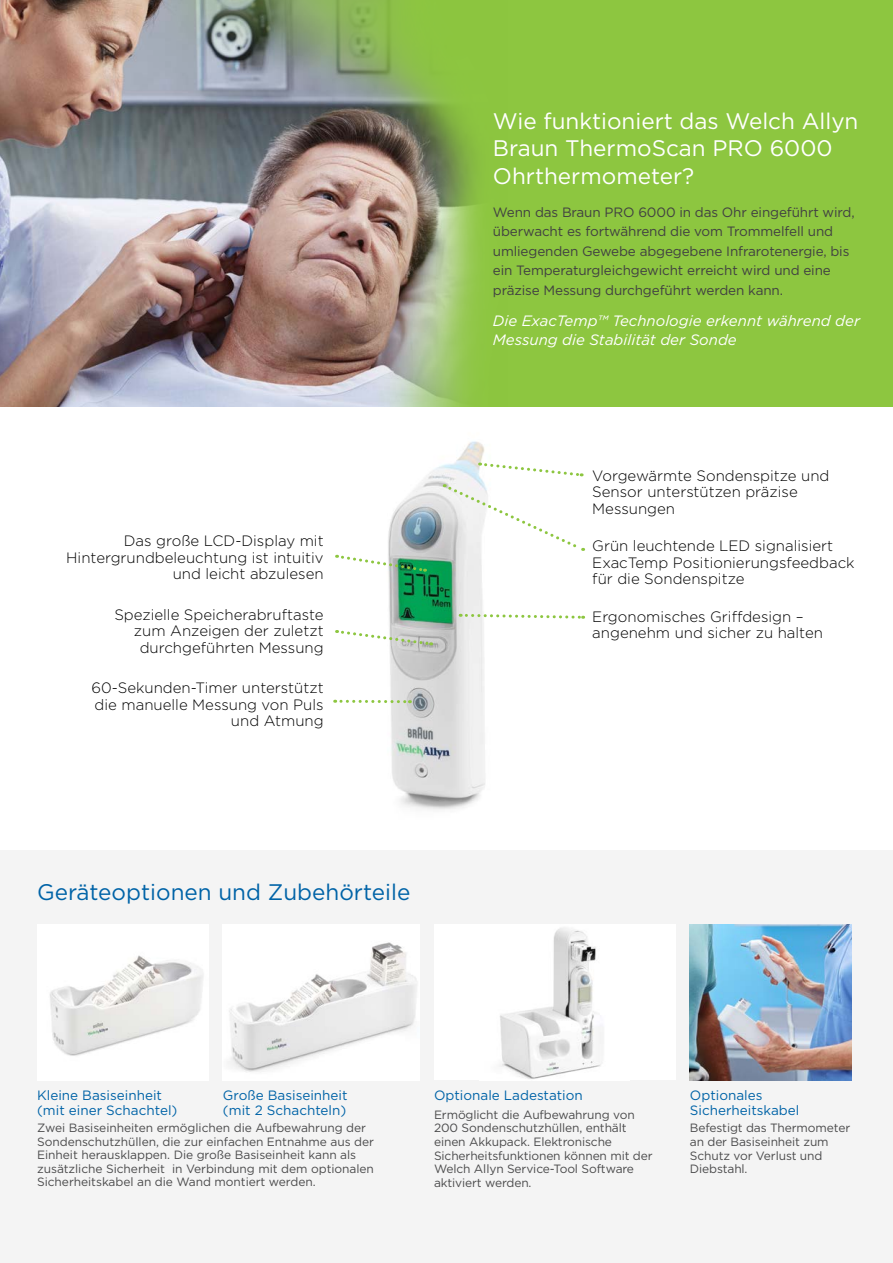
<style>
.page{position:relative;width:893px;height:1263px;background:#fff}
.page>*{position:absolute;margin:0;border:0;box-sizing:border-box;transform-origin:0 0}
.t1{font:22.5px/27.6px "Gotham";color:#fff}
.t2{font:22.5px "Gotham";color:#0063a7}
.t3{font:300 15px/16.5px "Gotham";color:#000;text-align:right}
.t4{font:italic 15px/19.5px "Gotham";color:#fff}
.t5{font:13.5px/19.5px "Gotham";letter-spacing:-.01em;color:#414042}
.t6{font:13.5px/15px "Gotham";color:#0063a7}
.t7{font:12px/13.5px "Gotham";letter-spacing:-.01em;color:#4b4b4c}
</style>
<div class="page">
<div style="left:0;top:850px;width:893px;height:413px;background:#f4f4f4"></div>
<div style="left:0;top:0;width:893px;height:407px;background:#8dc640"></div>
<img style="left:0;top:0;width:478px;height:407px">
<img style="left:223px;top:925px;width:196px;height:155px">
<img style="left:37px;top:925px;width:171px;height:155px">
<img style="left:690px;top:925px;width:161px;height:155px">
<div style="left:434px;top:925px;width:241px;height:155px;background:#fff"></div>
<img style="left:499px;top:927px;width:104px;height:152px">
<img style="left:333px;top:554px;width:146px;height:256px">
<img style="left:388px;top:441px;width:97px;height:356px">
<svg style="left:480px;top:461px;width:102px;height:17px"></svg>
<svg style="left:444px;top:484px;width:140px;height:68px"></svg>
<svg style="left:460px;top:612px;width:124px;height:8px"></svg>
<svg style="left:335px;top:700px;width:75px;height:3px"></svg>
<svg style="left:337px;top:629px;width:95px;height:18px"></svg>
<svg style="left:337px;top:554px;width:88px;height:19px"></svg>
<p class="t3" style="left:66px;top:532px;width:259px">Das große LCD-Display mit<br>Hintergrundbeleuchtung ist intuitiv und leicht abzulesen</p>
<p class="t3" style="left:114px;top:606px;width:211px">Spezielle Speicherabruftaste zum Anzeigen der zuletzt durchgeführten Messung</p>
<p class="t3" style="left:92px;top:679px;width:234px">60-Sekunden-Timer unterstützt die manuelle Messung von Puls und Atmung</p>
<h1 class="t2" style="left:37px;top:878px;width:375px">Geräteoptionen und Zubehörteile</h1>
<h1 class="t1" style="left:493px;top:107px;width:367px">Wie funktioniert das Welch Allyn<br>Braun ThermoScan PRO 6000<br>Ohrthermometer?</h1>
<p class="t5" style="left:493px;top:202px;width:363px">Wenn das Braun PRO 6000 in das Ohr eingeführt wird, überwacht es fortwährend die vom Trommelfell und umliegenden Gewebe abgegebene Infrarotenergie, bis ein Temperaturgleichgewicht erreicht wird und eine präzise Messung durchgeführt werden kann.</p>
<p class="t4" style="left:493px;top:310px;width:369px">Die ExacTemp™ Technologie erkennt während der<br>Messung die Stabilität der Sonde</p>
<p class="t3" style="left:592px;top:467px;width:239px;text-align:left">Vorgewärmte Sondenspitze und<br>Sensor unterstützen präzise<br>Messungen</p>
<p class="t3" style="left:592px;top:537px;width:264px;text-align:left">Grün leuchtende LED signalisiert<br>ExacTemp Positionierungsfeedback für die Sondenspitze</p>
<p class="t3" style="left:592px;top:608px;width:232px;text-align:left">Ergonomisches Griffdesign – angenehm und sicher zu halten</p>
<p class="t6" style="left:223px;top:1087px;width:126px">Große Basiseinheit (mit 2 Schachteln)</p>
<p class="t6" style="left:37px;top:1087px;width:142px">Kleine Basiseinheit (mit einer Schachtel)</p>
<p class="t7" style="left:37px;top:1121px;width:338px">Zwei Basiseinheiten ermöglichen die Aufbewahrung der Sondenschutzhüllen, die zur einfachen Entnahme aus der Einheit herausklappen. Die große Basiseinheit kann als zusätzliche Sicherheit in Verbindung mit dem optionalen Sicherheitskabel an die Wand montiert werden.</p>
<p class="t6" style="left:434px;top:1087px;width:150px">Optionale Ladestation</p>
<p class="t7" style="left:434px;top:1108px;width:220px">Ermöglicht die Aufbewahrung von<br>200 Sondenschutzhüllen, enthält einen Akkupack. Elektronische<br>Sicherheitsfunktionen können mit der<br>Welch Allyn Service-Tool Software aktiviert werden.</p>
<p class="t6" style="left:690px;top:1087px;width:111px">Optionales<br>Sicherheitskabel</p>
<p class="t7" style="left:690px;top:1121px;width:162px">Befestigt das Thermometer an der Basiseinheit zum<br>Schutz vor Verlust und<br>Diebstahl.</p>
</div>
